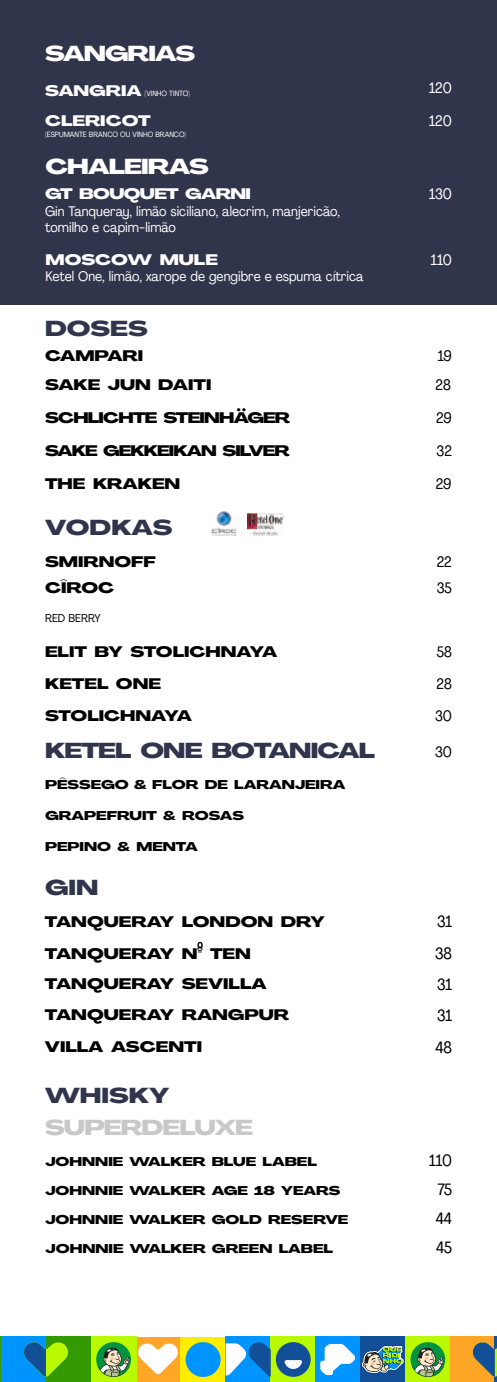
<style>
.page{position:relative;width:497px;height:1382px;background:#fff}
.page>*{position:absolute;margin:0;border:0;box-sizing:border-box;transform-origin:0 0}
.t1{font:800 21.25px "Agrandir Grand";letter-spacing:-.02em;color:#31354c}
.t2{font:800 21.25px "Agrandir Grand";letter-spacing:-.04em;color:#fff}
.t3{font:800 21.25px "Agrandir Grand";letter-spacing:-.04em;color:#31354c}
.t4{font:800 21.25px "Agrandir Grand";letter-spacing:-.04em;color:#c8c8c8}
.t5{font:condensed 16.25px/28.8px "Agrandir";color:#000;text-align:center}
.t6{font:800 15px "Agrandir Grand";color:#000}
.t7{font:condensed 15px "Agrandir";color:#000}
.t8{font:800 15px "Agrandir Grand";letter-spacing:-.06em;color:#000}
.t9{font:800 15px "Agrandir Grand";letter-spacing:-.05em;color:#000}
.t10{font:800 15px "Agrandir Grand";letter-spacing:-.01em;color:#fff}
.t11{font:800 15px "Agrandir Grand";letter-spacing:-.04em;color:#fff}
.t12{font:condensed 15px "Agrandir";color:#fff}
.t13{font:condensed 13.75px/16.5px "Agrandir";color:#fff}
.t14{font:800 12.5px "Agrandir Grand";color:#020203}
.t15{font:800 12.5px "Agrandir Grand";color:#000}
.t16{font:condensed 11.25px "Agrandir";color:#000}
.t17{font:condensed 7.5px "Agrandir";color:#fff}
.s1{font-family:"Agrandir Grand";font-weight:800;font-stretch:normal;font-size:15px}
</style>
<div class="page">
<div style="left:135px;top:1337px;width:45px;height:45px;background:#ffa626"></div>
<svg style="left:138px;top:1343px;width:40px;height:31px"></svg>
<div style="left:180px;top:1337px;width:45px;height:45px;background:#ffed00"></div>
<div style="left:1px;top:1337px;width:45px;height:45px;background:#0094ff"></div>
<div style="left:46px;top:1337px;width:45px;height:45px;background:#390"></div>
<div style="left:91px;top:1337px;width:45px;height:45px;background:#bafa00"></div>
<div style="left:225px;top:1337px;width:45px;height:45px;background:#0094ff"></div>
<div style="left:270px;top:1337px;width:45px;height:45px;background:#bafa00"></div>
<svg style="left:185px;top:1342px;width:85px;height:35px"></svg>
<svg style="left:96px;top:1342px;width:35px;height:35px"></svg>
<svg style="left:97px;top:1346px;width:33px;height:31px"></svg>
<div style="left:315px;top:1337px;width:45px;height:45px;background:#0094ff"></div>
<div style="left:360px;top:1337px;width:45px;height:45px;background:#124f99"></div>
<div style="left:405px;top:1337px;width:45px;height:45px;background:#bafa00"></div>
<div style="left:450px;top:1337px;width:45px;height:45px;background:#ffa626"></div>
<hr style="left:494px;top:1337px;width:2px;height:45px;background:#124f99">
<div style="left:410px;top:1342px;width:34px;height:35px;background:#009440;border-radius:50%"></div>
<svg style="left:411px;top:1346px;width:33px;height:31px"></svg>
<hr style="left:0;top:1337px;width:1px;height:45px;background:#390">
<div style="left:275px;top:1342px;width:35px;height:35px;background:#124f99;border-radius:50%"></div>
<svg style="left:284px;top:1360px;width:18px;height:9px"></svg>
<svg style="left:320px;top:1344px;width:84px;height:31px"></svg>
<svg style="left:472px;top:1342px;width:24px;height:35px"></svg>
<svg style="left:24px;top:1342px;width:44px;height:35px"></svg>
<div style="left:0;top:0;width:496px;height:305px;background:#31354c"></div>
<svg style="left:197px;top:946px;width:5px;height:6px"></svg>
<img style="left:211px;top:511px;width:26px;height:24px">
<img style="left:247px;top:514px;width:36px;height:21px">
<h1 class="t2" style="left:45px;top:40px;width:151px">SANGRIAS</h1>
<p class="t17" style="left:45px;top:89px;width:146px"><span class="s1">SANGRIA</span> (VINHO TINTO)</p>
<p class="t10" style="left:45px;top:111px;width:107px">CLERICOT</p>
<p class="t17" style="left:45px;top:130px;width:142px">(ESPUMANTE BRANCO OU VINHO BRANCO)</p>
<h1 class="t2" style="left:45px;top:153px;width:164px">CHALEIRAS</h1>
<p class="t11" style="left:45px;top:184px;width:207px">GT BOUQUET GARNI</p>
<p class="t13" style="left:45px;top:202px;width:296px">Gin Tanqueray, limão siciliano, alecrim, manjericão, tomilho e capim-limão</p>
<p class="t10" style="left:45px;top:250px;width:174px">MOSCOW MULE</p>
<p class="t13" style="left:45px;top:268px;width:319px">Ketel One, limão, xarope de gengibre e espuma cítrica</p>
<h1 class="t1" style="left:45px;top:315px;width:104px">DOSES</h1>
<p class="t12" style="left:428px;top:79px;width:24px">120</p>
<p class="t12" style="left:428px;top:111px;width:24px">120</p>
<p class="t12" style="left:428px;top:184px;width:24px">130</p>
<p class="t12" style="left:430px;top:250px;width:22px">110</p>
<p class="t6" style="left:45px;top:346px;width:100px">CAMPARI</p>
<p class="t7" style="left:437px;top:346px;width:16px">19</p>
<p class="t6" style="left:45px;top:375px;width:168px">SAKE JUN DAITI</p>
<p class="t7" style="left:435px;top:375px;width:17px">28</p>
<p class="t9" style="left:45px;top:408px;width:246px">SCHLICHTE STEINHÄGER</p>
<p class="t7" style="left:435px;top:408px;width:17px">29</p>
<p class="t8" style="left:45px;top:441px;width:246px">SAKE GEKKEIKAN SILVER</p>
<p class="t7" style="left:436px;top:441px;width:17px">32</p>
<p class="t6" style="left:45px;top:474px;width:136px">THE KRAKEN</p>
<p class="t7" style="left:435px;top:474px;width:17px">29</p>
<h1 class="t1" style="left:45px;top:514px;width:129px">VODKAS</h1>
<p class="t6" style="left:45px;top:552px;width:112px">SMIRNOFF</p>
<p class="t7" style="left:436px;top:553px;width:16px">22</p>
<p class="t6" style="left:45px;top:578px;width:71px">CÎROC</p>
<p class="t7" style="left:436px;top:578px;width:17px">35</p>
<p class="t16" style="left:45px;top:611px;width:57px">RED BERRY</p>
<p class="t6" style="left:45px;top:642px;width:233px">ELIT BY STOLICHNAYA</p>
<p class="t7" style="left:436px;top:642px;width:16px">58</p>
<p class="t6" style="left:45px;top:674px;width:117px">KETEL ONE</p>
<p class="t7" style="left:436px;top:674px;width:17px">28</p>
<p class="t6" style="left:45px;top:706px;width:148px">STOLICHNAYA</p>
<p class="t7" style="left:434px;top:706px;width:18px">30</p>
<h1 class="t3" style="left:45px;top:737px;width:331px">KETEL ONE BOTANICAL</h1>
<p class="t15" style="left:45px;top:776px;width:301px">PÊSSEGO &amp; FLOR DE LARANJEIRA</p>
<p class="t15" style="left:45px;top:808px;width:200px">GRAPEFRUIT &amp; ROSAS</p>
<p class="t15" style="left:45px;top:839px;width:154px">PEPINO &amp; MENTA</p>
<h1 class="t1" style="left:45px;top:874px;width:55px">GIN</h1>
<p class="t6" style="left:45px;top:912px;width:281px">TANQUERAY LONDON DRY</p>
<p class="t6" style="left:45px;top:944px;width:207px">TANQUERAY N TEN</p>
<p class="t6" style="left:45px;top:974px;width:223px">TANQUERAY SEVILLA</p>
<p class="t6" style="left:45px;top:1006px;width:245px">TANQUERAY RANGPUR</p>
<p class="t6" style="left:45px;top:1037px;width:158px">VILLA ASCENTI</p>
<h1 class="t1" style="left:45px;top:1082px;width:126px">WHISKY</h1>
<h1 class="t4" style="left:45px;top:1114px;width:209px">SUPERDELUXE</h1>
<p class="t14" style="left:45px;top:1154px;width:272px">JOHNNIE WALKER BLUE LABEL</p>
<p class="t14" style="left:45px;top:1183px;width:296px">JOHNNIE WALKER AGE 18 YEARS</p>
<p class="t14" style="left:45px;top:1211px;width:304px">JOHNNIE WALKER GOLD RESERVE</p>
<p class="t14" style="left:45px;top:1240px;width:289px">JOHNNIE WALKER GREEN LABEL</p>
<p class="t7" style="left:434px;top:742px;width:18px">30</p>
<p class="t5" style="left:436px;top:907px;width:16px">31</p>
<p class="t5" style="left:434px;top:939px;width:18px">38</p>
<p class="t5" style="left:435px;top:969px;width:18px;line-height:31.4px;text-align:justify">31<br>31<br>48</p>
<p class="t5" style="left:428px;top:1146px;width:24px">110<br>75<br>44<br>45</p>
</div>
